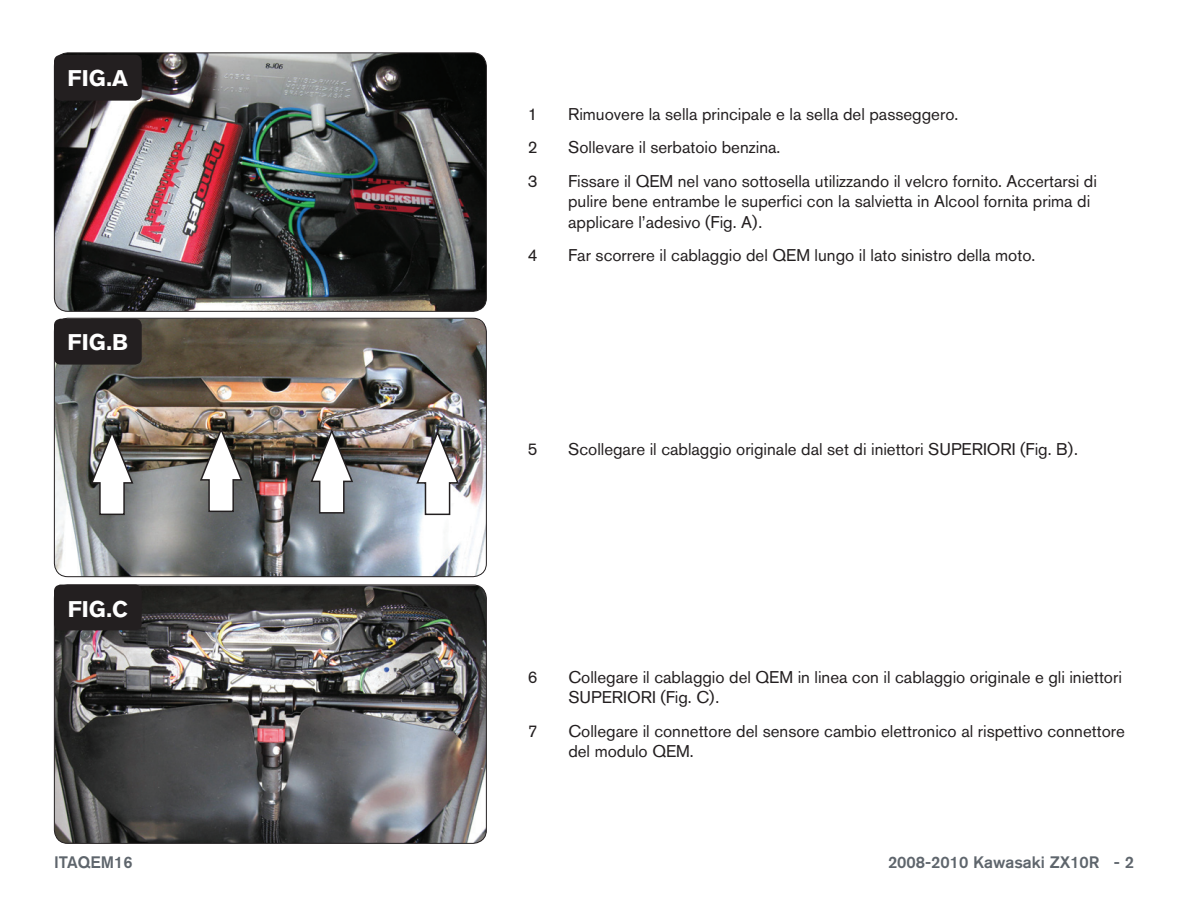
<style>
.page{position:relative;width:1188px;height:918px;background:#fff}
.page>*{position:absolute;margin:0;border:0;box-sizing:border-box;transform-origin:0 0}
.t1{font:700 22.5px "Akzidenz Grotesk BQ";color:#fff}
.t2{font:16.8px/20.2px "Akzidenz Grotesk BQ";color:#231f20}
.t3{font:500 16.5px "Akzidenz Grotesk BQ";color:#5e656c}
</style>
<div class="page">
<img style="left:54px;top:54px;width:431px;height:257px">
<div style="left:54px;top:52px;width:433px;height:260px;border:1px solid #231f20;border-radius:14px"></div>
<img style="left:54px;top:318px;width:432px;height:259px">
<div style="left:54px;top:318px;width:433px;height:259px;border:1px solid #231f20;border-radius:14px"></div>
<img style="left:55px;top:585px;width:431px;height:258px">
<div style="left:54px;top:585px;width:433px;height:259px;border:1px solid #231f20;border-radius:14px"></div>
<div style="left:54px;top:55px;width:88px;height:46px;background:#231f20;border-radius:7px"></div>
<div style="left:54px;top:319px;width:88px;height:46px;background:#231f20;border-radius:7px"></div>
<div style="left:54px;top:585px;width:88px;height:45px;background:#231f20;border-radius:7px"></div>
<img style="left:90px;top:428px;width:44px;height:88px">
<img style="left:415px;top:428px;width:45px;height:88px">
<svg style="left:309px;top:427px;width:45px;height:87px"></svg>
<svg style="left:199px;top:425px;width:44px;height:88px"></svg>
<h1 class="t1" style="left:68px;top:65px;width:62px">FIG.A</h1>
<h1 class="t1" style="left:68px;top:329px;width:62px">FIG.B</h1>
<h1 class="t1" style="left:68px;top:596px;width:62px">FIG.C</h1>
<p class="t2" style="left:528px;top:103px;width:11px">1</p>
<p class="t2" style="left:568px;top:103px;width:392px">Rimuovere la sella principale e la sella del passeggero.</p>
<p class="t2" style="left:528px;top:137px;width:11px">2</p>
<p class="t2" style="left:568px;top:137px;width:214px">Sollevare il serbatoio benzina.</p>
<p class="t2" style="left:528px;top:171px;width:11px">3</p>
<p class="t2" style="left:568px;top:171px;width:530px">Fissare il QEM nel vano sottosella utilizzando il velcro fornito. Accertarsi di pulire bene entrambe le superfici con la salvietta in Alcool fornita prima di applicare l’adesivo (Fig. A).</p>
<p class="t2" style="left:528px;top:245px;width:11px">4</p>
<p class="t2" style="left:568px;top:245px;width:469px">Far scorrere il cablaggio del QEM lungo il lato sinistro della moto.</p>
<p class="t2" style="left:528px;top:439px;width:11px">5</p>
<p class="t2" style="left:568px;top:439px;width:511px">Scollegare il cablaggio originale dal set di iniettori SUPERIORI (Fig. B).</p>
<p class="t2" style="left:528px;top:667px;width:11px">6</p>
<p class="t2" style="left:568px;top:667px;width:555px">Collegare il cablaggio del QEM in linea con il cablaggio originale e gli iniettori<br>SUPERIORI (Fig. C).</p>
<p class="t2" style="left:528px;top:721px;width:11px">7</p>
<p class="t2" style="left:568px;top:721px;width:558px">Collegare il connettore del sensore cambio elettronico al rispettivo connettore del modulo QEM.</p>
<p class="t3" style="left:54px;top:852px;width:80px">ITAQEM16</p>
<p class="t3" style="left:888px;top:852px;width:247px">2008-2010 Kawasaki ZX10R - 2</p>
</div>
